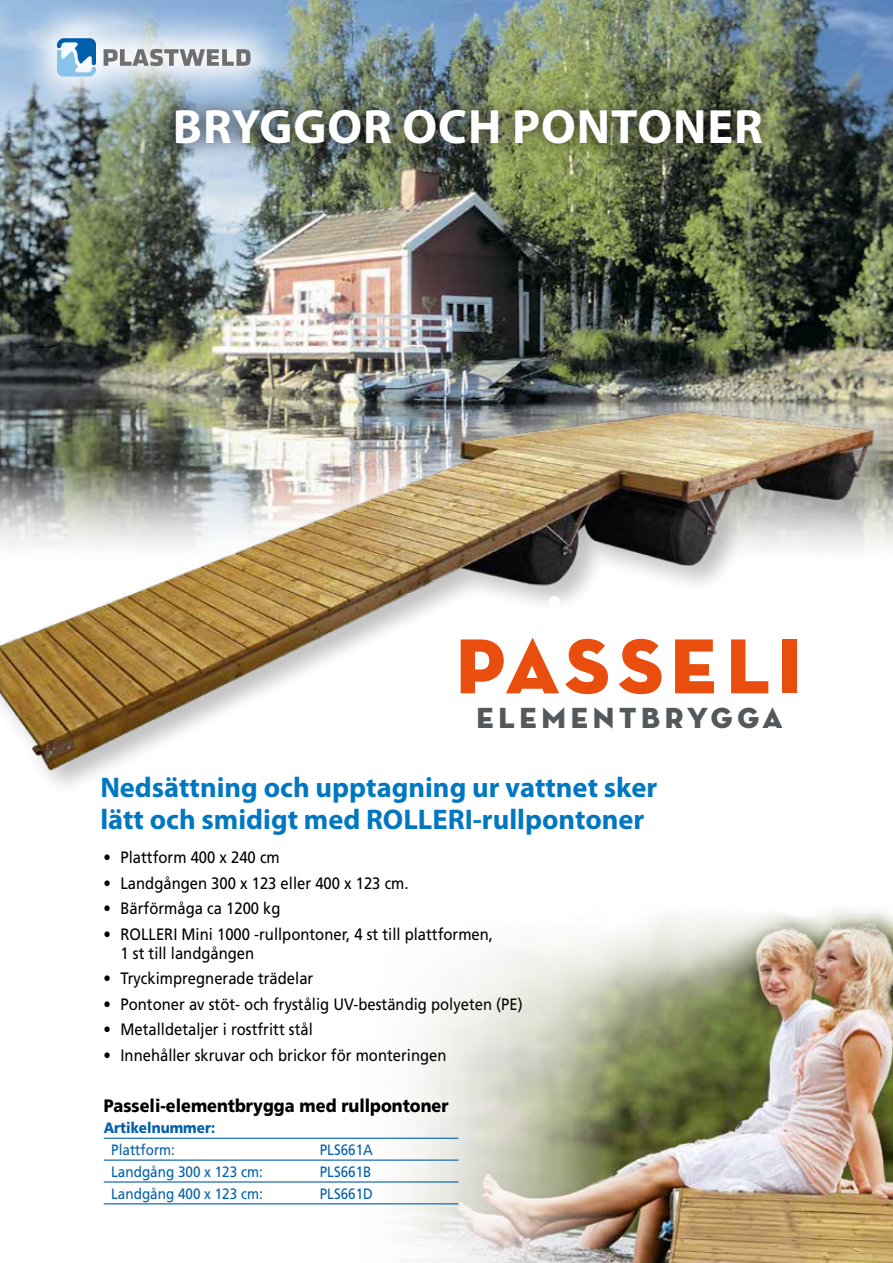
<style>
.page{position:relative;width:893px;height:1263px;background:#fff}
.page>*{position:absolute;margin:0;border:0;box-sizing:border-box;transform-origin:0 0}
.t1{font:79.2px "Neutraface Display Titling";letter-spacing:.09em;color:#e94e0f}
.t2{font:700 48.45px "Myriad Pro";letter-spacing:.02em;color:#fff}
.t3{font:29.7px "Neutraface Display Titling";letter-spacing:.16em;color:#52585b}
.t4{font:700 28.5px/32px "Myriad Pro";color:#0078c1}
.t5{font:900 18px "Frutiger";color:#000;scale:.9 1}
.t6{font:16.5px/19.5px "Frutiger";color:#000;scale:.9 1}
.t7{font:15px "Frutiger";color:#0060ac;scale:.9 1}
.t8{font:900 15px "Frutiger";color:#0060ac;scale:.9 1}
</style>
<div class="page">
<img style="left:0;top:0;width:893px;height:382px">
<img style="left:0;top:382px;width:893px;height:17px">
<img style="left:0;top:399px;width:893px;height:387px">
<div style="left:548px;top:596px;width:12px;height:12px;background:#fff;border-radius:50%"></div>
<div style="left:157px;top:91px;width:622px;height:70px;background:#000;opacity:.75"></div>
<img style="left:341px;top:909px;width:552px;height:354px">
<hr style="left:104px;top:1138px;width:355px;height:1px;background:#0060ac">
<hr style="left:104px;top:1159px;width:355px;height:2px;background:#0060ac">
<hr style="left:104px;top:1181px;width:355px;height:1px;background:#0060ac">
<hr style="left:104px;top:1203px;width:355px;height:1px;background:#0060ac">
<svg style="left:16px;top:0;width:275px;height:118px;background:#a8bfd3"></svg>
<svg style="left:57px;top:38px;width:39px;height:39px"></svg>
<svg style="left:104px;top:49px;width:147px;height:17px"></svg>
<h2 class="t2" style="left:173px;top:95px;width:592px">BRYGGOR OCH PONTONER</h2>
<h1 class="t1" style="left:456px;top:617px;width:347px">PASSELI</h1>
<h3 class="t3" style="left:476px;top:700px;width:308px">ELEMENTBRYGGA</h3>
<h3 class="t4" style="left:100px;top:770px;width:558px">Nedsättning och upptagning ur vattnet sker lätt och smidigt med ROLLERI-rullpontoner</h3>
<p class="t6" style="left:104px;top:848px;width:197px">• Plattform 400 x 240 cm</p>
<p class="t6" style="left:104px;top:873px;width:340px">• Landgången 300 x 123 eller 400 x 123 cm.</p>
<p class="t6" style="left:104px;top:899px;width:198px">• Bärförmåga ca 1200 kg</p>
<p class="t6" style="left:121px;top:924px;width:415px;text-indent:-17px">• ROLLERI Mini 1000 -rullpontoner, 4 st till plattformen,<br>1 st till landgången</p>
<p class="t6" style="left:104px;top:969px;width:235px">• Tryckimpregnerade trädelar</p>
<p class="t6" style="left:104px;top:994px;width:467px">• Pontoner av stöt- och frystålig UV-beständig polyeten (PE)</p>
<p class="t6" style="left:104px;top:1020px;width:234px">• Metalldetaljer i rostfritt stål</p>
<p class="t6" style="left:104px;top:1045px;width:383px">• Innehåller skruvar och brickor för monteringen</p>
<p class="t5" style="left:104px;top:1094px;width:385px">Passeli-elementbrygga med rullpontoner</p>
<p class="t8" style="left:104px;top:1119px;width:125px">Artikelnummer:</p>
<p class="t7" style="left:111px;top:1141px;width:72px">Plattform:</p>
<p class="t7" style="left:320px;top:1141px;width:61px">PLS661A</p>
<p class="t7" style="left:111px;top:1163px;width:170px">Landgång 300 x 123 cm:</p>
<p class="t7" style="left:320px;top:1163px;width:59px">PLS661B</p>
<p class="t7" style="left:111px;top:1185px;width:170px">Landgång 400 x 123 cm:</p>
<p class="t7" style="left:320px;top:1185px;width:61px">PLS661D</p>
</div>
